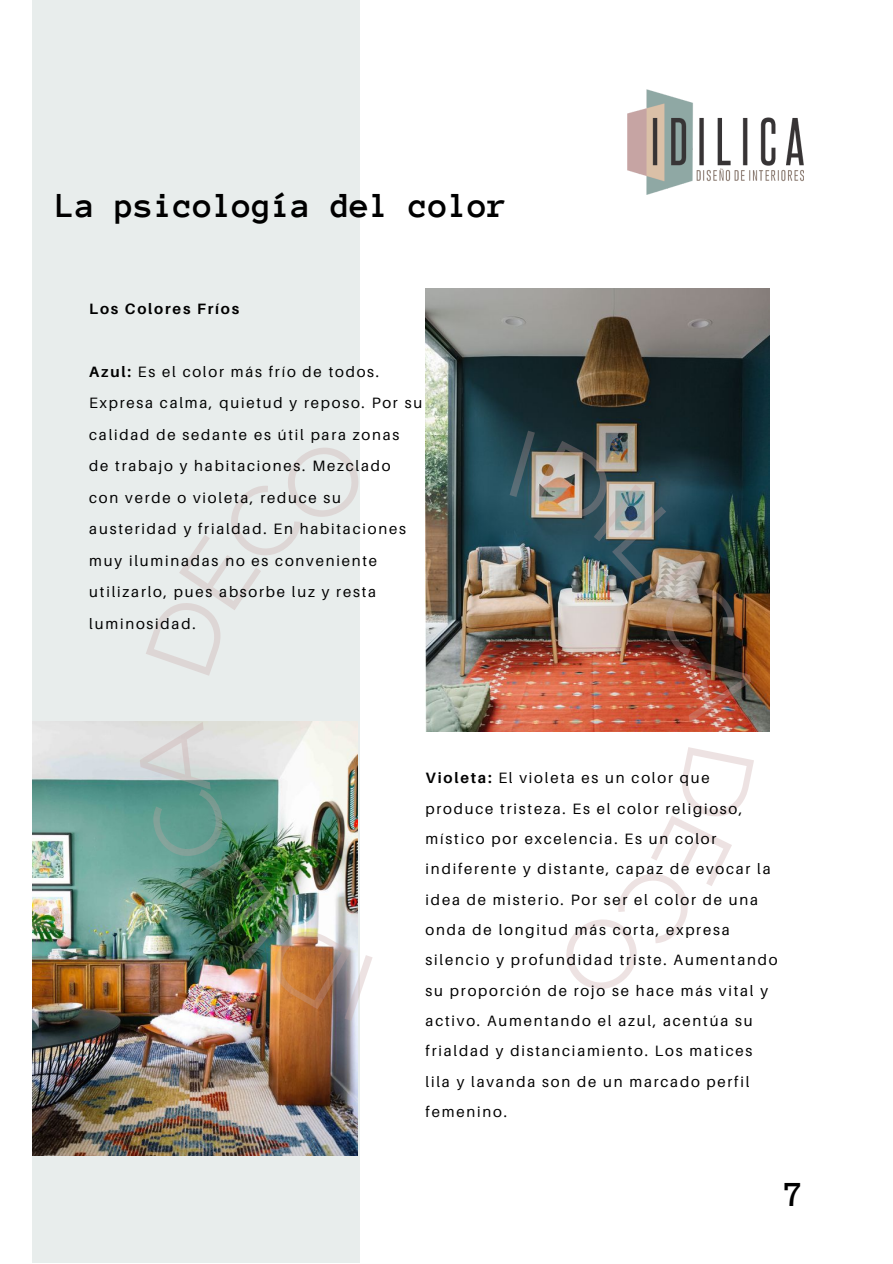
<style>
.page{position:relative;width:893px;height:1264px;background:#fff}
.page>*{position:absolute;margin:0;border:0;box-sizing:border-box;transform-origin:0 0}
.t1{font:700 36px "Anonymous Pro";color:#000}
.t2{font:15px/30.3px "Aileron";letter-spacing:.12em;color:#000}
.t3{font:700 15px "Aileron";letter-spacing:.12em;color:#000}
.s1{font-weight:700}
</style>
<div class="page">
<img style="left:627px;top:89px;width:176px;height:106px">
<div style="left:32px;top:0;width:328px;height:1262px;background:#e8edec"></div>
<img style="left:425px;top:288px;width:344px;height:443px">
<img style="left:32px;top:721px;width:325px;height:434px">
<img style="left:146px;top:785px;width:212px;height:236px">
<img style="left:509px;top:430px;width:247px;height:292px">
<h1 class="t1" style="left:56px;top:187px;width:452px">La psicología del color</h1>
<p class="t3" style="left:89px;top:299px;width:151px">Los Colores Fríos</p>
<p class="t2" style="left:89px;top:355px;width:334px;line-height:31.5px"><span class="s1">Azul:</span> Es el color más frío de todos.<br>Expresa calma, quietud y reposo. Por su calidad de sedante es útil para zonas de trabajo y habitaciones. Mezclado con verde o violeta, reduce su austeridad y frialdad. En habitaciones muy iluminadas no es conveniente utilizarlo, pues absorbe luz y resta luminosidad.</p>
<p class="t2" style="left:425px;top:762px;width:353px"><span class="s1">Violeta:</span> El violeta es un color que produce tristeza. Es el color religioso, místico por excelencia. Es un color indiferente y distante, capaz de evocar la idea de misterio. Por ser el color de una onda de longitud más corta, expresa silencio y profundidad triste. Aumentando su proporción de rojo se hace más vital y activo. Aumentando el azul, acentúa su frialdad y distanciamiento. Los matices lila y lavanda son de un marcado perfil femenino.</p>
<h1 class="t1" style="left:783px;top:1176px;width:21px">7</h1>
</div>
